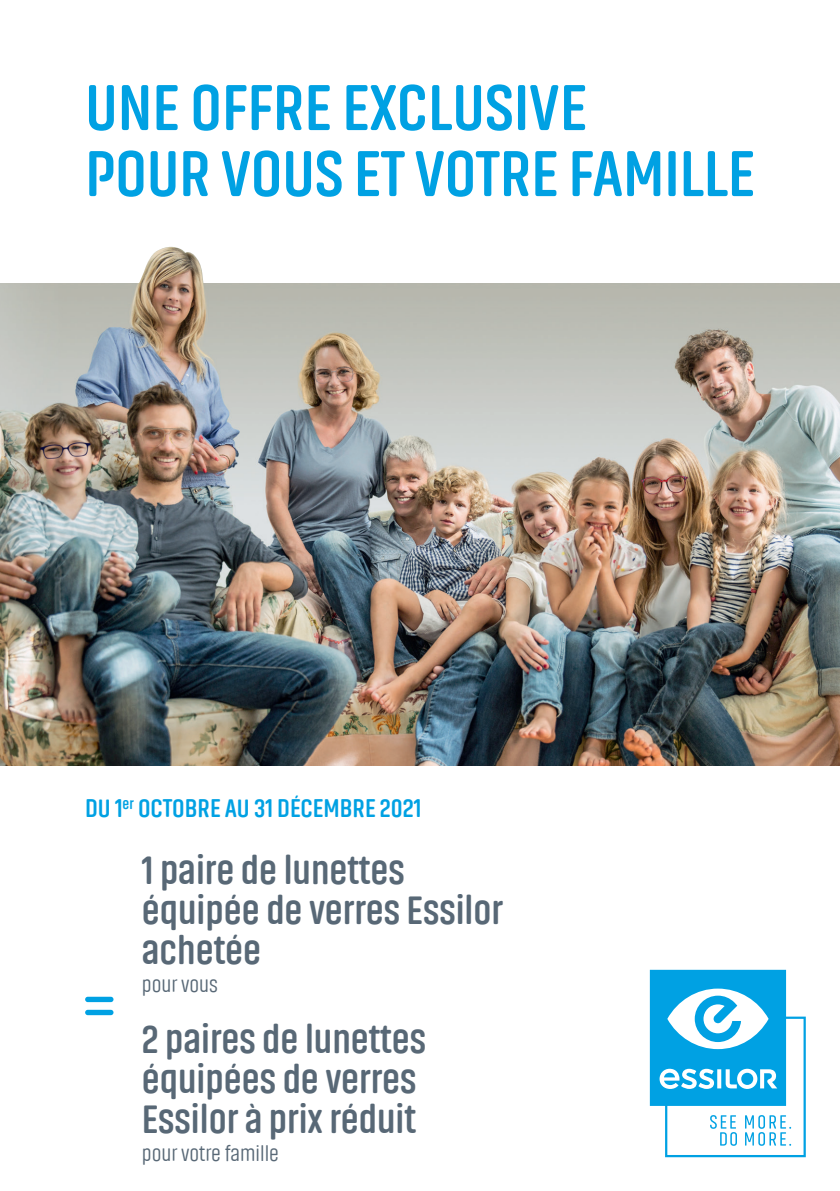
<style>
.page{position:relative;width:840px;height:1191px;background:#fff}
.page>*{position:absolute;margin:0;border:0;box-sizing:border-box;transform-origin:0 0}
.t1{font:700 66px/66px "Akhand Soft";letter-spacing:-.005em;color:#00a1e3}
.t2{font:700 40px/40px "Akhand Soft";color:#586876}
.t3{font:700 26px "Akhand Soft";color:#00a1e3}
.t4{font:300 22px "Akhand Soft";color:#586876}
</style>
<div class="page">
<svg style="left:649px;top:969px;width:156px;height:188px"></svg>
<div style="left:85px;top:996px;width:28px;height:6px;background:#00a1e3;border-radius:3px"></div>
<div style="left:85px;top:1009px;width:28px;height:6px;background:#00a1e3;border-radius:3px"></div>
<img style="left:139px;top:251px;width:65px;height:32px">
<img style="left:0;top:283px;width:839px;height:482px">
<h1 class="t1" style="left:85px;top:75px;width:670px">UNE OFFRE EXCLUSIVE<br>POUR VOUS ET VOTRE FAMILLE</h1>
<p class="t3" style="left:85px;top:794px;width:337px">DU 1<sup>er</sup> OCTOBRE AU 31 DÉCEMBRE 2021</p>
<p class="t2" style="left:142px;top:850px;width:362px">1 paire de lunettes équipée de verres Essilor achetée</p>
<p class="t4" style="left:142px;top:973px;width:78px">pour vous</p>
<p class="t2" style="left:142px;top:1019px;width:285px">2 paires de lunettes équipées de verres<br>Essilor à prix réduit</p>
<p class="t4" style="left:142px;top:1142px;width:138px">pour votre famille</p>
</div>
